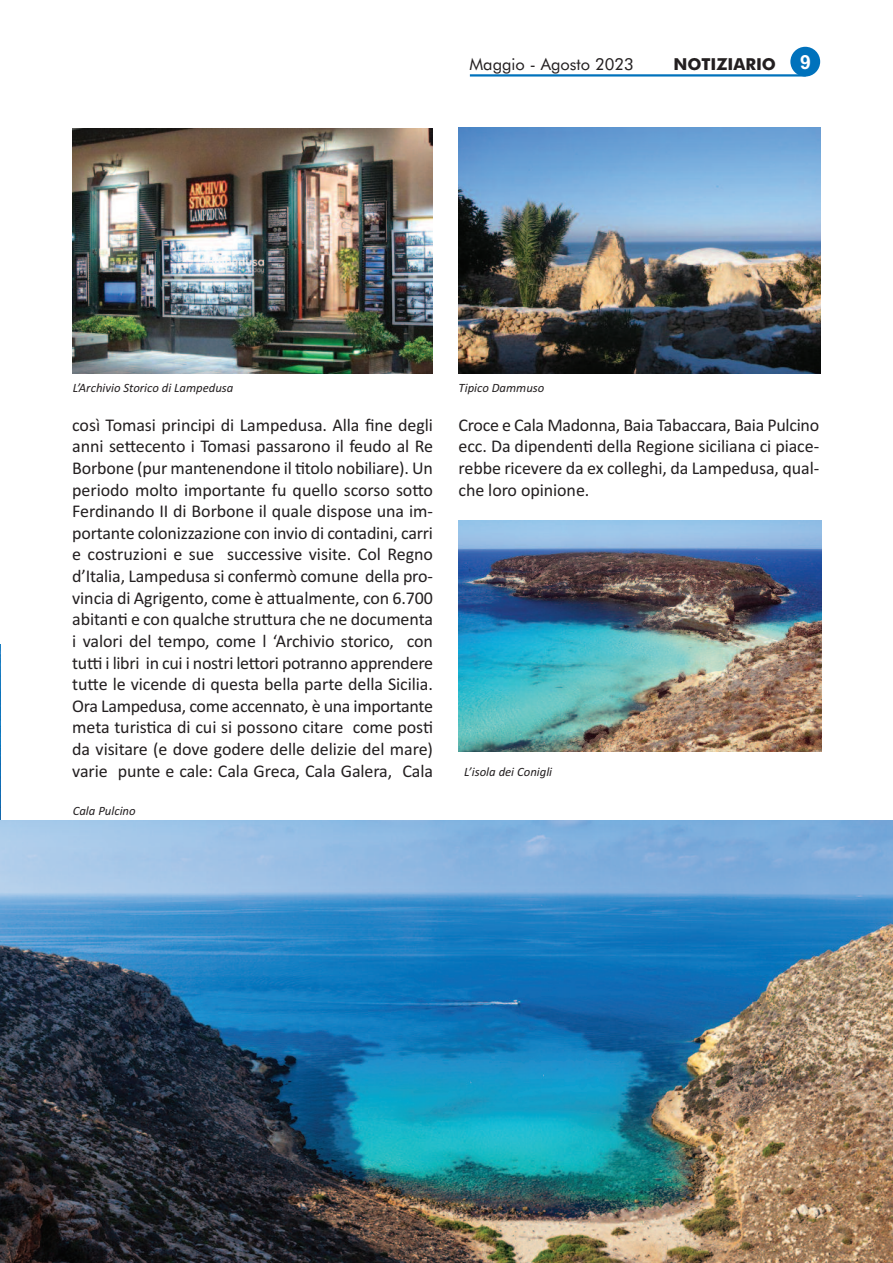
<style>
.page{position:relative;width:893px;height:1263px;background:#fff}
.page>*{position:absolute;margin:0;border:0;box-sizing:border-box;transform-origin:0 0}
.t1{font:18px/21.6px "Calibri";letter-spacing:-.005em;color:#231f20;text-align:justify}
.t2{font:16.5px "Futura BT";color:#231f20}
.t3{font:700 16.5px "Futura BT";color:#231f20}
.t4{font:italic 12.75px "Calibri";color:#231f20}
.s1{font-family:"Arial";font-size:19.5px;color:#fff}
</style>
<div class="page">
<hr style="left:470px;top:74px;width:336px;height:3px;background:#0072bc">
<div style="left:790px;top:47px;width:30px;height:30px;background:#0072bc;border-radius:50%"></div>
<hr style="left:0;top:641px;width:1px;height:622px;background:#fff;opacity:.85">
<img style="left:0;top:820px;width:893px;height:443px">
<img style="left:459px;top:128px;width:362px;height:246px">
<img style="left:72px;top:129px;width:361px;height:245px">
<img style="left:459px;top:521px;width:363px;height:231px">
<p class="t2" style="left:469px;top:55px;width:166px">Maggio - Agosto 2023</p>
<p class="t3" style="left:673px;top:55px;width:139px">NOTIZIARIO <span class="s1">9</span></p>
<p class="t4" style="left:73px;top:380px;width:162px">L’Archivio Storico di Lampedusa</p>
<p class="t4" style="left:459px;top:380px;width:87px">Tipico Dammuso</p>
<p class="t1" style="left:72px;top:414px;width:362px">così Tomasi principi di Lampedusa. Alla fine degli anni settecento i Tomasi passarono il feudo al Re Borbone (pur mantenendone il titolo nobiliare). Un periodo molto importante fu quello scorso sotto Ferdinando II di Borbone il quale dispose una im&shy;portante colonizzazione con invio di contadini, carri e costruzioni e sue successive visite. Col Regno d’Italia, Lampedusa si confermò comune della pro&shy;vincia di Agrigento, come è attualmente, con 6.700 abitanti e con qualche struttura che ne documenta i valori del tempo, come l ‘Archivio storico, con tutti i libri in cui i nostri lettori potranno apprendere tutte le vicende di questa bella parte della Sicilia.<br>Ora Lampedusa, come accennato, è una importante meta turistica di cui si possono citare come posti da visitare (e dove godere delle delizie del mare) varie punte e cale: Cala Greca, Cala Galera, Cala</p>
<p class="t1" style="left:459px;top:414px;width:362px">Croce e Cala Madonna, Baia Tabaccara, Baia Pulcino ecc. Da dipendenti della Regione siciliana ci piace&shy;rebbe ricevere da ex colleghi, da Lampedusa, qual&shy;che loro opinione.</p>
<p class="t4" style="left:73px;top:803px;width:64px">Cala Pulcino</p>
<p class="t4" style="left:464px;top:764px;width:90px">L’isola dei Conigli</p>
</div>
